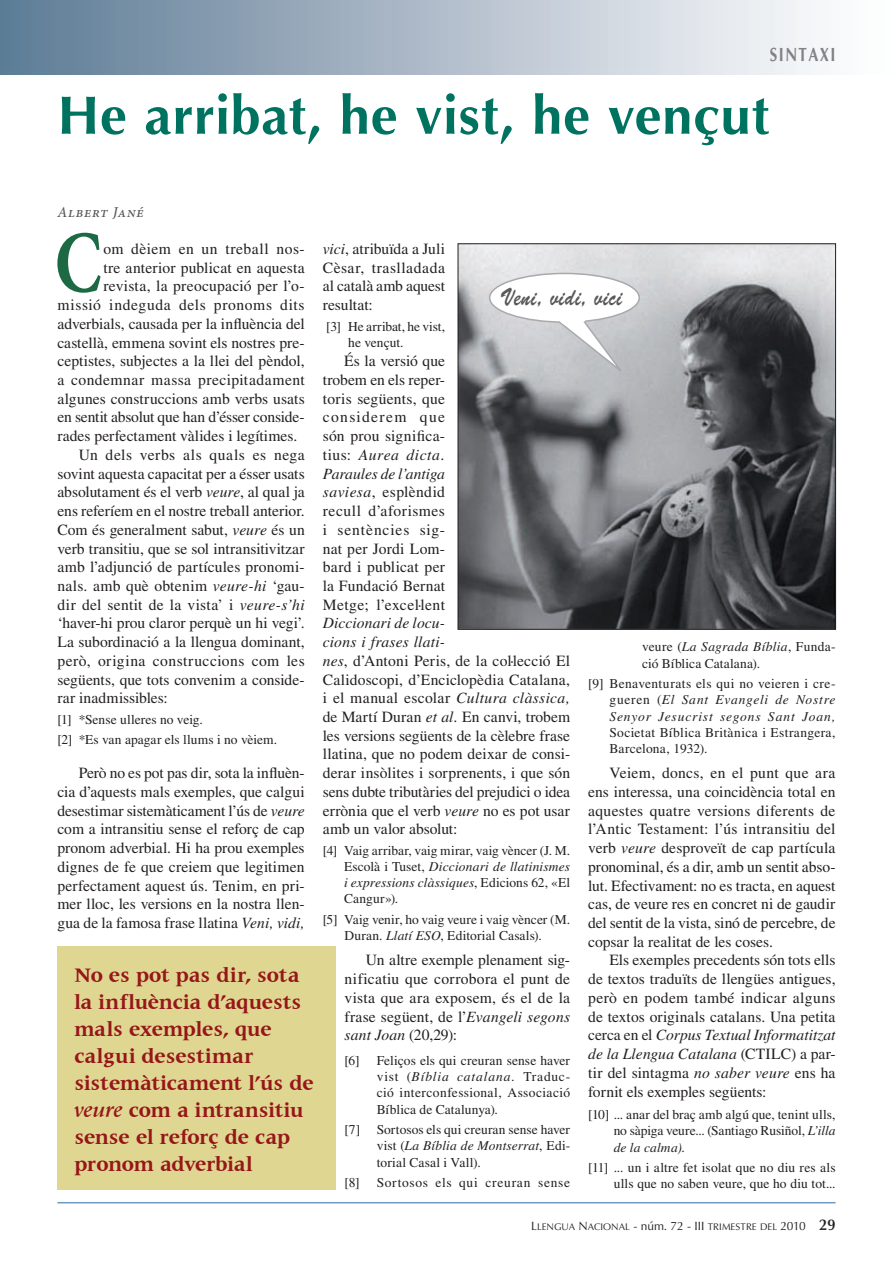
<style>
.page{position:relative;width:893px;height:1263px;background:#fff}
.page>*{position:absolute;margin:0;border:0;box-sizing:border-box;transform-origin:0 0}
.t1{font:700 88.2px "Minion Pro";color:#1d6943;scale:.79 1}
.t2{font:700 54px "Optima LT Std";letter-spacing:.015em;color:#007360}
.t3{font:25.05px "Brush Script Std";letter-spacing:.025em;color:#57585a;scale:.79 1}
.t4{font:700 21px/27px "Latin 725 BT";letter-spacing:-.015em;color:#961619}
.t5{font:19.2px "Optima LT Std Bold SC800";letter-spacing:.095em;color:#808285;scale:.79 1}
.t6{font:15.6px/18.8px "Times LT Std";letter-spacing:.005em;color:#231f20;text-align:justify}
.t7{font:15.6px "Times LT Std";letter-spacing:.03em;color:#231f20}
.t8{font:15.6px "Times LT Std";letter-spacing:.035em;color:#231f20}
.t9{font:italic 500 15px "Minion Pro";letter-spacing:.05em;color:#57585a}
.t10{font:13.5px/16.2px "Times LT Std";letter-spacing:.01em;color:#231f20}
.t11{font:italic 13.5px/16.2px "Times LT Std";letter-spacing:.06em;color:#231f20;text-align:justify}
.t12{font:13.5px "Times LT Std";letter-spacing:.05em;color:#231f20}
.t13{font:9.6px "Optima LT Std SC800";letter-spacing:.005em;color:#231f20}
.s1{font-style:italic}
.s2{font-style:normal}
.s3{font-size:12px}
.s4{font-family:"Optima LT Std";font-size:12px}
.s5{font-family:"Optima LT Std";font-weight:600;font-size:15.6px}
</style>
<div class="page">
<div style="left:0;top:0;width:893px;height:74px;background:linear-gradient(to right,#5e7b95,#fff)"></div>
<hr style="left:57px;top:1202px;width:779px;height:1px;background:#6e99c4">
<img style="left:460px;top:246px;width:374px;height:381px">
<div style="left:458px;top:244px;width:378px;height:385px;border:1px solid #231f20"></div>
<div style="left:57px;top:947px;width:279px;height:243px;background:#dfd791"></div>
<svg style="left:556px;top:320px;width:73px;height:59px;background:#c7c9cc"></svg>
<div style="left:490px;top:273px;width:149px;height:49px;background:#fff;border-radius:50%"></div>
<div style="left:489px;top:273px;width:151px;height:50px;border:2px solid #a8a9ad;border-radius:50%"></div>
<div style="left:559px;top:309px;width:26px;height:17px;background:#fff;border-radius:50%"></div>
<div style="left:558px;top:309px;width:28px;height:17px;border:2px solid #fff;border-radius:50%"></div>
<p class="t5" style="left:770px;top:43px;width:85px">SINTAXI</p>
<h2 class="t2" style="left:57px;top:84px;width:713px">He arribat, he vist, he vençut</h2>
<p class="t9" style="left:57px;top:201px;width:88px">Albert Jané</p>
<h1 class="t1" style="left:55px;top:201px;width:61px">C</h1>
<p class="t7" style="left:103px;top:240px;width:203px">om dèiem en un treball nos-</p>
<p class="t6" style="left:103px;top:258px;width:203px">tre anterior publicat en aquesta</p>
<p class="t6" style="left:103px;top:277px;width:203px">revista, la preocupació per l’o-</p>
<p class="t8" style="left:57px;top:296px;width:249px">missió indeguda dels pronoms dits</p>
<p class="t6" style="left:57px;top:314px;width:249px">adverbials, causada per la influència del</p>
<p class="t6" style="left:57px;top:333px;width:249px">castellà, emmena sovint els nostres pre-</p>
<p class="t6" style="left:57px;top:352px;width:249px">ceptistes, subjectes a la llei del pèndol,</p>
<p class="t7" style="left:57px;top:371px;width:249px">a condemnar massa precipitadament</p>
<p class="t6" style="left:57px;top:389px;width:249px">algunes construccions amb verbs usats</p>
<p class="t6" style="left:57px;top:408px;width:249px">en sentit absolut que han d’ésser conside-</p>
<p class="t6" style="left:57px;top:426px;width:241px">rades perfectament vàlides i legítimes.</p>
<p class="t8" style="left:79px;top:446px;width:228px">Un dels verbs als quals es nega</p>
<p class="t6" style="left:57px;top:464px;width:249px">sovint aquesta capacitat per a ésser usats</p>
<p class="t6" style="left:57px;top:483px;width:249px">absolutament és el verb <span class="s1">veure</span>, al qual ja</p>
<p class="t6" style="left:57px;top:501px;width:249px">ens referíem en el nostre treball anterior.</p>
<p class="t6" style="left:57px;top:520px;width:249px">Com és generalment sabut, <span class="s1">veure</span> és un</p>
<p class="t6" style="left:57px;top:539px;width:249px">verb transitiu, que se sol intransitivitzar</p>
<p class="t6" style="left:57px;top:558px;width:249px">amb l’adjunció de partícules pronomi-</p>
<p class="t6" style="left:57px;top:576px;width:249px">nals. amb què obtenim <span class="s1">veure-hi</span> ‘gau-</p>
<p class="t6" style="left:57px;top:595px;width:249px">dir del sentit de la vista’ i <span class="s1">veure-s’hi</span></p>
<p class="t6" style="left:57px;top:614px;width:249px">‘haver-hi prou claror perquè un hi vegi’.</p>
<p class="t6" style="left:57px;top:632px;width:249px">La subordinació a la llengua dominant,</p>
<p class="t7" style="left:57px;top:652px;width:249px">però, origina construccions com les</p>
<p class="t6" style="left:57px;top:670px;width:249px">següents, que tots convenim a conside-</p>
<p class="t6" style="left:57px;top:689px;width:112px">rar inadmissibles:</p>
<p class="t10" style="left:57px;top:709px;width:221px;line-height:20.4px">[1] *Sense ulleres no veig.<br>[2] *Es van apagar els llums i no vèiem.</p>
<p class="t6" style="left:57px;top:763px;width:249px;text-indent:21px">Però no es pot pas dir, sota la influèn&shy;cia d’aquests mals exemples, que calgui desestimar sistemàticament l’ús de <span class="s1">veure </span>com a intransitiu sense el reforç de cap pronom adverbial. Hi ha prou exemples dignes de fe que creiem que legitimen perfectament aquest ús. Tenim, en pri&shy;mer lloc, les versions en la nostra llen&shy;gua de la famosa frase llatina <span class="s1">Veni, vidi,</span></p>
<h3 class="t4" style="left:74px;top:961px;width:241px">No es pot pas dir, sota la influència d’aquests mals exemples, que calgui desestimar sistemàticament l’ús de <span class="s1">veure</span> com a intransitiu sense el reforç de cap pronom adverbial</h3>
<p class="t6" style="left:323px;top:239px;width:124px"><span class="s1">vici</span>, atribuïda a Juli Cèsar, traslladada al català amb aquest resultat:</p>
<p class="t10" style="left:348px;top:318px;width:98px;text-indent:-22px">[3] He arribat, he vist, he vençut.</p>
<p class="t6" style="left:323px;top:352px;width:124px;text-indent:21px">És la versió que trobem en els reper&shy;toris següents, que considerem que són prou significa&shy;tius: <span class="s1">Aurea dicta.<br>Paraules de l’antiga saviesa</span>, esplèndid recull d’aforismes i sentències sig&shy;nat per Jordi Lom&shy;bard i publicat per la Fundació Bernat Metge; l’excel·lent</p>
<p class="t6" style="left:323px;top:614px;width:249px;text-align:left"><span class="s1">Diccionari de locu-<br>cions i frases llati-<br>nes</span>, d’Antoni Peris, de la col·lecció El Calidoscopi, d’Enciclopèdia Catalana, i el manual escolar <span class="s1">Cultura clàssica, </span>de Martí Duran <span class="s1">et al.</span> En canvi, trobem les versions següents de la cèlebre frase llatina, que no podem deixar de consi&shy;derar insòlites i sorprenents, i que són sens dubte tributàries del prejudici o idea errònia que el verb <span class="s1">veure</span> no es pot usar amb un valor absolut:</p>
<p class="t10" style="left:344px;top:842px;width:228px;text-align:justify;text-indent:-21px">[4] Vaig arribar, vaig mirar, vaig vèncer (J. M.<br>Escolà i Tuset, <span class="s1">Diccionari de llatinismes i expressions clàssiques</span>, Edicions 62, «El Cangur»).</p>
<p class="t10" style="left:323px;top:911px;width:249px;text-align:center">[5] Vaig venir, ho vaig veure i vaig vèncer (M.<br>Duran. <span class="s1">Llatí ESO</span>, Editorial Casals).</p>
<p class="t6" style="left:345px;top:951px;width:227px;text-indent:21px">Un altre exemple plenament sig&shy;nificatiu que corrobora el punt de vista que ara exposem, és el de la frase següent, de l’<span class="s1">Evangeli segons sant Joan</span> (20,29):</p>
<p class="t10" style="left:345px;top:1052px;width:17px">[6]</p>
<p class="t10" style="left:377px;top:1052px;width:195px;text-align:justify">Feliços els qui creuran sense haver vist (<span class="s1">Bíblia catalana.</span> Traduc&shy;ció interconfessional, Associació Bíblica de Catalunya).</p>
<p class="t10" style="left:377px;top:1121px;width:195px;text-align:justify;text-indent:-32px">[7] Sortosos els qui creuran sense haver vist (<span class="s1">La Bíblia de Montserrat</span>, Edi&shy;torial Casal i Vall).</p>
<p class="t10" style="left:345px;top:1174px;width:17px">[8]</p>
<p class="t12" style="left:377px;top:1175px;width:195px">Sortosos els qui creuran sense</p>
<h3 class="t3" style="left:500px;top:283px;width:156px">Veni, vidi, vici</h3>
<p class="t10" style="left:642px;top:639px;width:195px">veure (<span class="s1">La Sagrada Bíblia</span>, Funda&shy;ció Bíblica Catalana).</p>
<p class="t11" style="left:609px;top:675px;width:228px;text-indent:-21px"><span class="s2">[9] Benaventurats els qui no veieren i cre&shy;gueren (</span>El Sant Evangeli de Nostre Senyor Jesucrist segons Sant Joan,</p>
<p class="t10" style="left:609px;top:724px;width:228px">Societat Bíblica Britànica i Estrangera,<br>Barcelona, 1932).</p>
<p class="t6" style="left:588px;top:763px;width:249px;text-indent:21px">Veiem, doncs, en el punt que ara ens interessa, una coincidència total en aquestes quatre versions diferents de l’Antic Testament: l’ús intransitiu del verb <span class="s1">veure</span> desproveït de cap partícula pronominal, és a dir, amb un sentit abso&shy;lut. Efectivament: no es tracta, en aquest cas, de veure res en concret ni de gaudir del sentit de la vista, sinó de percebre, de copsar la realitat de les coses.</p>
<p class="t6" style="left:588px;top:951px;width:249px;text-indent:21px">Els exemples precedents són tots ells de textos traduïts de llengües antigues, però en podem també indicar alguns de textos originals catalans. Una petita cerca en el <span class="s1">Corpus Textual Informatitzat de la Llengua Catalana</span> (CTILC) a par&shy;tir del sintagma <span class="s1">no saber veure</span> ens ha fornit els exemples següents:</p>
<p class="t10" style="left:614px;top:1106px;width:223px;text-align:justify;text-indent:-26px">[10] ... anar del braç amb algú que, tenint ulls, no sàpiga veure... (Santiago Rusiñol, <span class="s1">L’illa de la calma)</span>.</p>
<p class="t10" style="left:588px;top:1159px;width:249px;text-align:right">[11] ... un i altre fet isolat que no diu res als ulls que no saben veure, que ho diu tot...</p>
<p class="t13" style="left:531px;top:1221px;width:306px"><span class="s3">L</span>LENGUA <span class="s3">N</span>ACIONAL <span class="s4">- núm. 72 -</span> <span class="s3">III</span> TRIMESTRE DEL <span class="s3">2010</span> <span class="s5">29</span></p>
</div>
